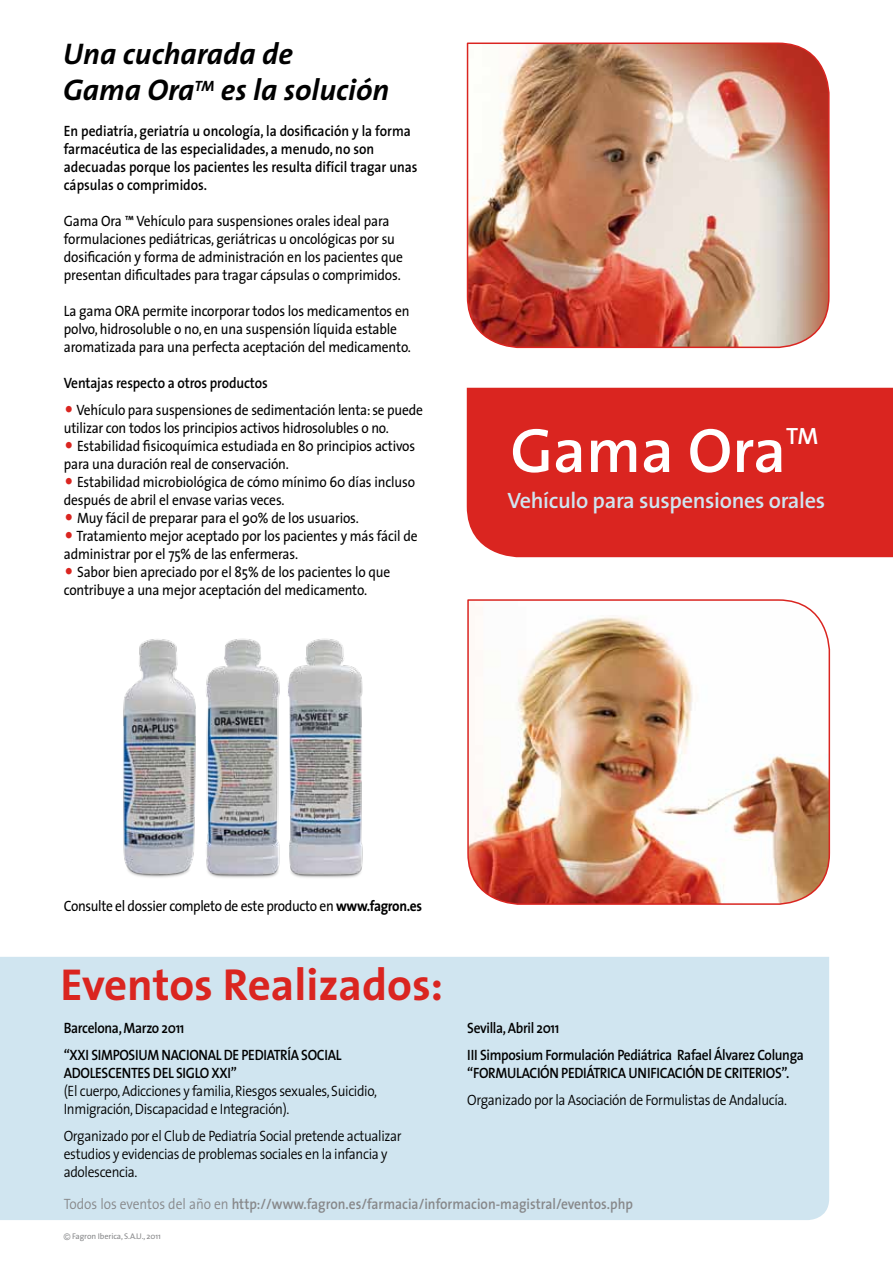
<style>
.page{position:relative;width:893px;height:1263px;background:#fff}
.page>*{position:absolute;margin:0;border:0;box-sizing:border-box;transform-origin:0 0}
.t1{font:600 63px "The Sans";color:#fff}
.t2{font:700 45px "The Sans";color:#da2520}
.t3{font:italic 700 30px/36px "The Sans";color:#000}
.t4{font:600 23.7px "The Sans";color:#fff}
.t5{font:600 22.35px "The Sans";letter-spacing:-.015em;color:#d0e5f0}
.t6{font:15px/18px "The Sans";letter-spacing:-.01em;color:#000;scale:.9 1}
.t7{font:600 15px/18px "The Sans";letter-spacing:-.015em;color:#000;scale:.9 1}
.t8{font:300 15px/18px "The Sans";letter-spacing:-.025em;color:#000;scale:.9 1}
.t9{font:600 15px "The Sans";color:#87888a;scale:.9 1}
.t10{font:8.25px "The Sans";letter-spacing:-.01em;color:#87888a}
.s1{font-size:27px;color:#da2520}
.s2{font-weight:700}
.s3{font-weight:300}
.s4{font-family:"Arial";font-size:9px}
</style>
<div class="page">
<div style="left:0;top:957px;width:829px;height:263px;background:#d0e5f0"></div>
<img style="left:467px;top:599px;width:364px;height:306px">
<img style="left:466px;top:42px;width:364px;height:307px">
<div style="left:467px;top:388px;width:426px;height:169px;background:#da2520"></div>
<img style="left:123px;top:638px;width:240px;height:240px">
<h3 class="t3" style="left:63px;top:35px;width:327px">Una cucharada de<br>Gama Ora<sup>TM</sup> es la solución</h3>
<p class="t7" style="left:64px;top:122px;width:395px">En pediatría, geriatría u oncología, la dosificación y la forma farmacéutica de las especialidades, a menudo, no son adecuadas porque los pacientes les resulta difícil tragar unas cápsulas o comprimidos.</p>
<p class="t6" style="left:64px;top:211px;width:378px">Gama Ora ™ Vehículo para suspensiones orales ideal para formulaciones pediátricas, geriátricas u oncológicas por su dosificación y forma de administración en los pacientes que presentan dificultades para tragar cápsulas o comprimidos.</p>
<p class="t6" style="left:64px;top:301px;width:387px">La gama ORA permite incorporar todos los medicamentos en polvo, hidrosoluble o no, en una suspensión líquida estable aromatizada para una perfecta aceptación del medicamento.</p>
<p class="t7" style="left:64px;top:374px;width:228px">Ventajas respecto a otros productos</p>
<p class="t6" style="left:64px;top:400px;width:401px"><span class="s1">•</span> Vehículo para suspensiones de sedimentación lenta: se puede utilizar con todos los principios activos hidrosolubles o no.</p>
<p class="t6" style="left:64px;top:436px;width:392px"><span class="s1">•</span> Estabilidad fisicoquímica estudiada en 80 principios activos para una duración real de conservación.</p>
<p class="t6" style="left:64px;top:472px;width:392px"><span class="s1">•</span> Estabilidad microbiológica de cómo mínimo 60 días incluso después de abril el envase varias veces.</p>
<p class="t6" style="left:64px;top:508px;width:329px"><span class="s1">•</span> Muy fácil de preparar para el 90% de los usuarios.</p>
<p class="t6" style="left:64px;top:526px;width:395px"><span class="s1">•</span> Tratamiento mejor aceptado por los pacientes y más fácil de administrar por el 75% de las enfermeras.</p>
<p class="t6" style="left:64px;top:562px;width:364px"><span class="s1">•</span> Sabor bien apreciado por el 85% de los pacientes lo que contribuye a una mejor aceptación del medicamento.</p>
<h1 class="t1" style="left:510px;top:398px;width:277px">Gama Ora</h1>
<h3 class="t4" style="left:786px;top:417px;width:34px">TM</h3>
<h3 class="t5" style="left:508px;top:482px;width:319px">Vehículo para suspensiones orales</h3>
<p class="t6" style="left:64px;top:897px;width:400px">Consulte el dossier completo de este producto en <span class="s2">www.fagron.es</span></p>
<h2 class="t2" style="left:61px;top:947px;width:384px">Eventos Realizados:</h2>
<p class="t7" style="left:64px;top:1013px;width:310px;line-height:27px">Barcelona, Marzo 2011<br>“XXI SIMPOSIUM NACIONAL DE PEDIATRÍA SOCIAL</p>
<p class="t7" style="left:64px;top:1063px;width:194px">ADOLESCENTES DEL SIGLO XXI”</p>
<p class="t8" style="left:64px;top:1081px;width:349px">(El cuerpo, Adicciones y familia, Riesgos sexuales, Suicidio,<br>Inmigración, Discapacidad e Integración).</p>
<p class="t8" style="left:64px;top:1126px;width:377px">Organizado por el Club de Pediatría Social pretende actualizar estudios y evidencias de problemas sociales en la infancia y adolescencia.</p>
<p class="t7" style="left:467px;top:1013px;width:375px;line-height:27px">Sevilla, Abril 2011<br>III Simposium Formulación Pediátrica Rafael Álvarez Colunga</p>
<p class="t7" style="left:467px;top:1063px;width:359px">“FORMULACIÓN PEDIÁTRICA UNIFICACIÓN DE CRITERIOS”.</p>
<p class="t8" style="left:467px;top:1090px;width:357px">Organizado por la Asociación de Formulistas de Andalucía.</p>
<p class="t9" style="left:64px;top:1191px;width:634px"><span class="s3">Todos los eventos del año en</span> http://www.fagron.es/farmacia/informacion-magistral/eventos.php</p>
<p class="t10" style="left:64px;top:1229px;width:99px"><span class="s4">©</span> Fagron Iberica, S.A.U., 2011</p>
</div>
